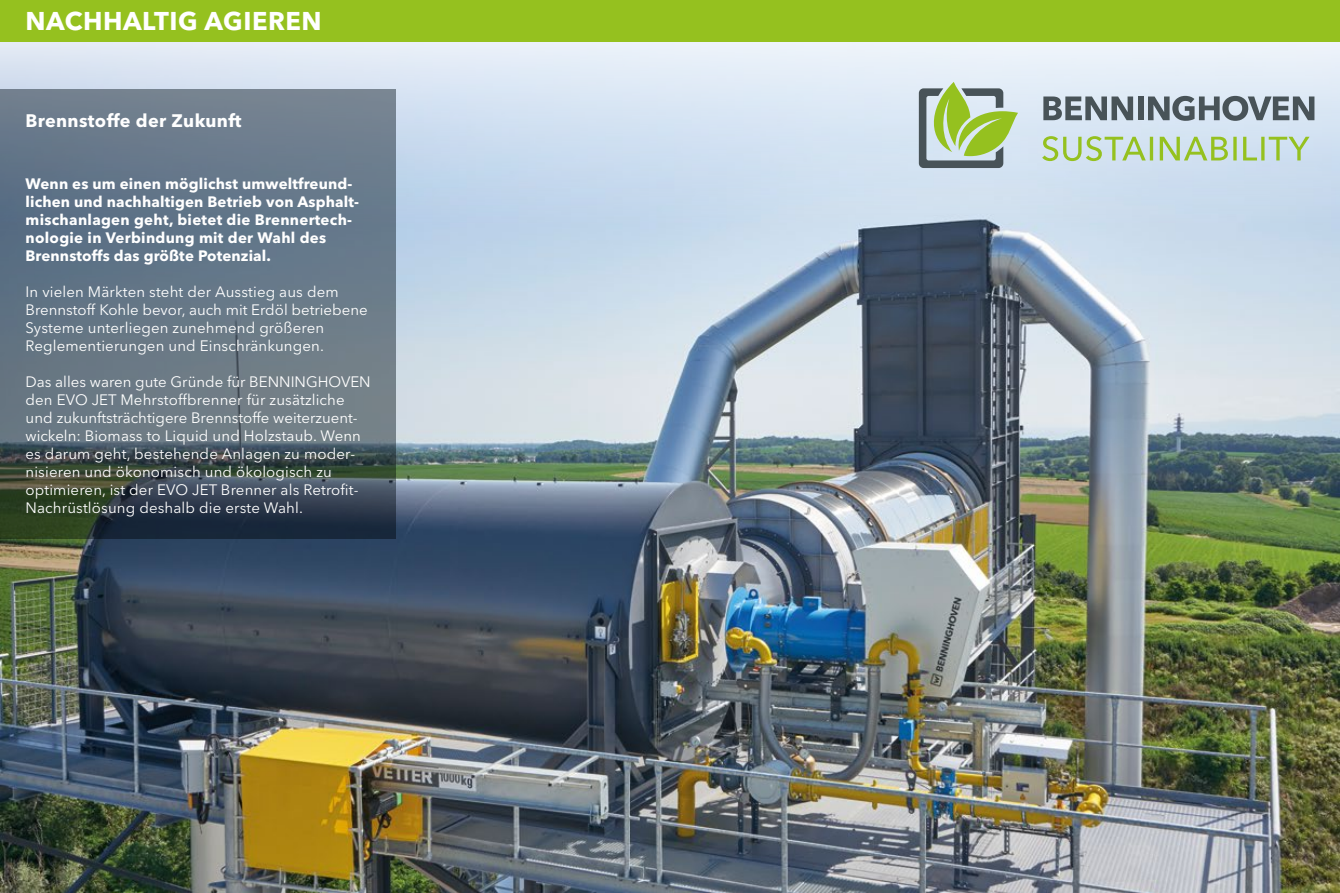
<style>
.page{position:relative;width:1340px;height:893px;background:#fff}
.page>*{position:absolute;margin:0;border:0;box-sizing:border-box;transform-origin:0 0}
.t1{font:700 25.5px "Avenir Next LT Pro";letter-spacing:.02em;color:#fff}
.t2{font:700 18px "Avenir Next LT Pro";letter-spacing:.02em;color:#fff}
.t3{font:15px/18px "Avenir Next LT Pro";letter-spacing:.01em;color:#fff}
.t4{font:700 15px/18px "Avenir Next LT Pro";letter-spacing:.01em;color:#fff}
</style>
<div class="page">
<img style="left:0;top:226px;width:1339px;height:667px">
<svg style="left:0;top:41px;width:1339px;height:185px;background:#d5e3f0"></svg>
<svg style="left:918px;top:82px;width:100px;height:86px;background:#a6bd8e"></svg>
<svg style="left:1042px;top:136px;width:267px;height:25px;background:#bfd7b1"></svg>
<svg style="left:1043px;top:96px;width:90px;height:24px;background:#818c94"></svg>
<div style="left:1137px;top:96px;width:6px;height:24px;background:#485358"></div>
<svg style="left:1147px;top:96px;width:167px;height:25px;background:#8b969f"></svg>
<svg style="left:0;top:89px;width:395px;height:449px;background:#5d6d79"></svg>
<div style="left:0;top:0;width:1339px;height:41px;background:#95c11f"></div>
<h1 class="t1" style="left:26px;top:6px;width:297px">NACHHALTIG AGIEREN</h1>
<p class="t2" style="left:26px;top:109px;width:217px">Brennstoffe der Zukunft</p>
<p class="t4" style="left:26px;top:174px;width:334px">Wenn es um einen möglichst umweltfreund&shy;lichen und nachhaltigen Betrieb von Asphalt&shy;mischanlagen geht, bietet die Brennertech&shy;nologie in Verbindung mit der Wahl des Brennstoffs das größte Potenzial.</p>
<p class="t3" style="left:26px;top:283px;width:343px">In vielen Märkten steht der Ausstieg aus dem Brennstoff Kohle bevor, auch mit Erdöl betriebene Systeme unterliegen zunehmend größeren Reglementierungen und Einschränkungen.</p>
<p class="t3" style="left:26px;top:373px;width:347px">Das alles waren gute Gründe für BENNINGHOVEN den EVO JET Mehrstoffbrenner für zusätzliche und zukunftsträchtigere Brennstoffe weiterzuent&shy;wickeln: Biomass to Liquid und Holzstaub. Wenn es darum geht, bestehende Anlagen zu moder&shy;nisieren und ökonomisch und ökologisch zu optimieren, ist der EVO JET Brenner als Retrofit-Nachrüstlösung deshalb die erste Wahl.</p>
</div>
